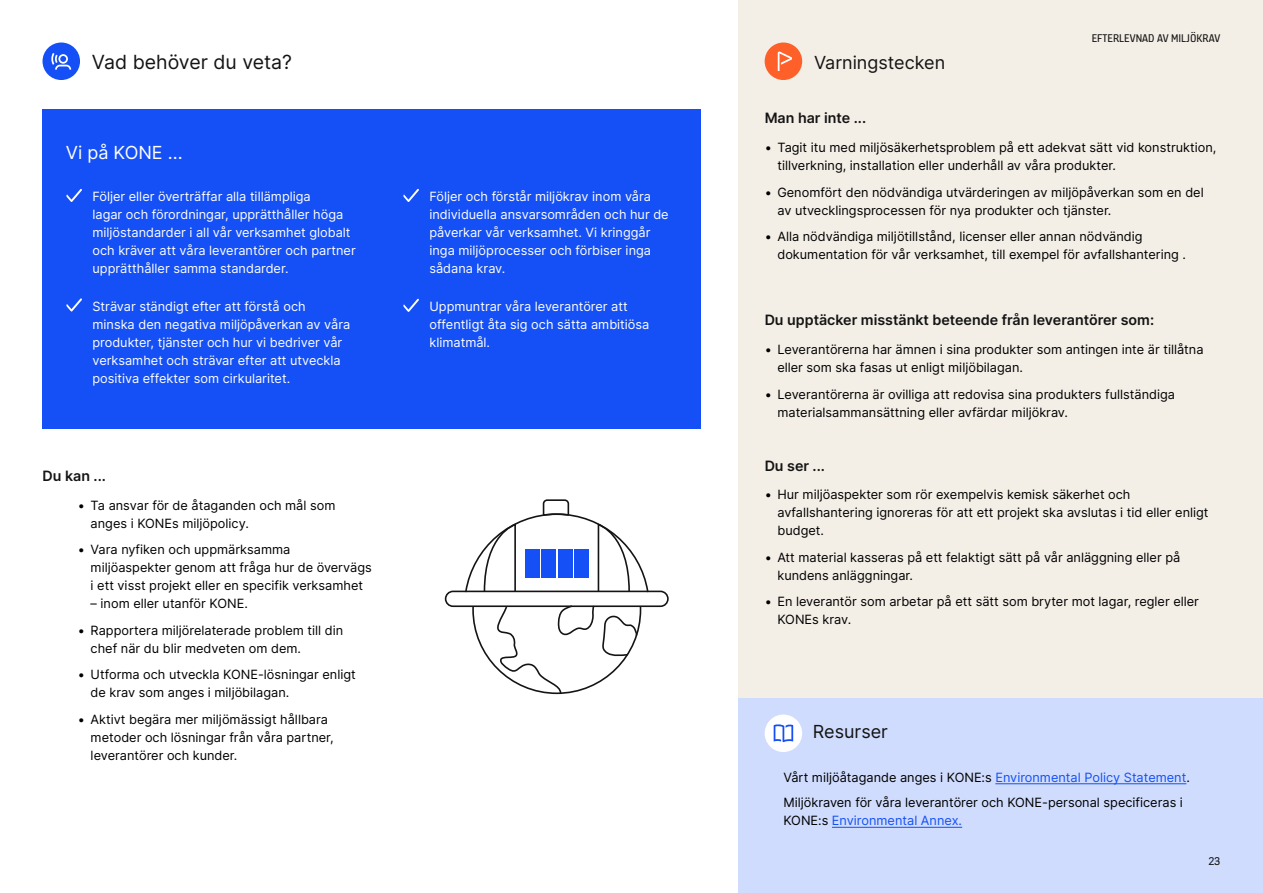
<style>
.page{position:relative;width:1263px;height:893px;background:#fff}
.page>*{position:absolute;margin:0;border:0;box-sizing:border-box;transform-origin:0 0}
.t1{font:19.5px "Inter";color:#141414}
.t2{font:18px "Inter";color:#141414}
.t3{font:18px "Inter";color:#fff}
.t4{font:600 14.25px "Inter";color:#141414}
.t5{font:12.75px/18px "Inter";color:#000}
.t6{font:12.75px/18px "Inter";color:#fff}
.t7{font:12.75px "Inter";color:#1450f5}
.t8{font:12px "KONE Information";color:#141414}
.s1{color:#1450f5}
.s2{color:#000}
</style>
<div class="page">
<div style="left:738px;top:0;width:525px;height:893px;background:#f3eee6"></div>
<div style="left:43px;top:109px;width:658px;height:320px;background:#1450f5"></div>
<div style="left:738px;top:699px;width:525px;height:194px;background:#d0dcfd"></div>
<svg style="left:66px;top:189px;width:16px;height:13px"></svg>
<svg style="left:66px;top:298px;width:16px;height:14px"></svg>
<svg style="left:403px;top:189px;width:16px;height:13px"></svg>
<svg style="left:403px;top:299px;width:16px;height:13px"></svg>
<div style="left:43px;top:43px;width:37px;height:37px;background:#1450f5;border-radius:50%"></div>
<svg style="left:51px;top:53px;width:20px;height:17px"></svg>
<div style="left:765px;top:43px;width:37px;height:37px;background:#ff5f28;border-radius:50%"></div>
<svg style="left:778px;top:52px;width:14px;height:19px"></svg>
<div style="left:765px;top:714px;width:37px;height:38px;background:#fff;border-radius:50%"></div>
<svg style="left:774px;top:724px;width:19px;height:18px"></svg>
<svg style="left:471px;top:607px;width:171px;height:87px"></svg>
<svg style="left:464px;top:499px;width:185px;height:92px"></svg>
<div style="left:445px;top:591px;width:224px;height:16px;border:2px solid #141414;border-radius:7px"></div>
<div style="left:525px;top:549px;width:14px;height:28px;background:#1450f5"></div>
<div style="left:541px;top:549px;width:15px;height:28px;background:#1450f5"></div>
<div style="left:558px;top:549px;width:14px;height:28px;background:#1450f5"></div>
<div style="left:574px;top:549px;width:15px;height:28px;background:#1450f5"></div>
<hr style="left:995px;top:783px;width:191px;height:1px;background:#1450f5">
<hr style="left:832px;top:827px;width:130px;height:1px;background:#1450f5">
<h1 class="t1" style="left:92px;top:48px;width:202px">Vad behöver du veta?</h1>
<h2 class="t2" style="left:814px;top:50px;width:133px">Varningstecken</h2>
<p class="t4" style="left:765px;top:108px;width:103px">Man har inte ...</p>
<p class="t8" style="left:1092px;top:29px;width:130px">EFTERLEVNAD AV MILJÖKRAV</p>
<h2 class="t3" style="left:66px;top:140px;width:118px">Vi på KONE ...</h2>
<p class="t6" style="left:92px;top:187px;width:265px">Följer eller överträffar alla tillämpliga<br>lagar och förordningar, upprätthåller höga miljöstandarder i all vår verksamhet globalt och kräver att våra leverantörer och partner upprätthåller samma standarder.</p>
<p class="t6" style="left:92px;top:297px;width:259px">Strävar ständigt efter att förstå och minska den negativa miljöpåverkan av våra produkter, tjänster och hur vi bedriver vår verksamhet och strävar efter att utveckla positiva effekter som cirkularitet.</p>
<p class="t4" style="left:43px;top:466px;width:65px">Du kan ...</p>
<p class="t5" style="left:91px;top:496px;width:246px;text-indent:-13px">• Ta ansvar för de åtaganden och mål som anges i KONEs miljöpolicy.</p>
<p class="t5" style="left:91px;top:540px;width:283px;text-indent:-13px">• Vara nyfiken och uppmärksamma miljöaspekter genom att fråga hur de övervägs i ett visst projekt eller en specifik verksamhet</p>
<p class="t5" style="left:91px;top:594px;width:159px">– inom eller utanför KONE.</p>
<p class="t5" style="left:91px;top:621px;width:254px;text-indent:-13px">• Rapportera miljörelaterade problem till din chef när du blir medveten om dem.</p>
<p class="t5" style="left:91px;top:665px;width:267px;text-indent:-13px">• Utforma och utveckla KONE-lösningar enligt de krav som anges i miljöbilagan.</p>
<p class="t5" style="left:91px;top:710px;width:245px;text-indent:-13px">• Aktivt begära mer miljömässigt hållbara metoder och lösningar från våra partner, leverantörer och kunder.</p>
<p class="t6" style="left:429px;top:187px;width:241px">Följer och förstår miljökrav inom våra individuella ansvarsområden och hur de påverkar vår verksamhet. Vi kringgår inga miljöprocesser och förbiser inga sådana krav.</p>
<p class="t6" style="left:429px;top:297px;width:221px">Uppmuntrar våra leverantörer att offentligt åta sig och sätta ambitiösa klimatmål.</p>
<p class="t5" style="left:777px;top:138px;width:440px;text-indent:-13px">• Tagit itu med miljösäkerhetsproblem på ett adekvat sätt vid konstruktion, tillverkning, installation eller underhåll av våra produkter.</p>
<p class="t5" style="left:777px;top:183px;width:428px;text-indent:-13px">• Genomfört den nödvändiga utvärderingen av miljöpåverkan som en del av utvecklingsprocessen för nya produkter och tjänster.</p>
<p class="t5" style="left:777px;top:227px;width:410px;text-indent:-13px">• Alla nödvändiga miljötillstånd, licenser eller annan nödvändig dokumentation för vår verksamhet, till exempel för avfallshantering .</p>
<p class="t4" style="left:765px;top:310px;width:391px">Du upptäcker misstänkt beteende från leverantörer som:</p>
<p class="t5" style="left:777px;top:340px;width:428px;text-indent:-13px">• Leverantörerna har ämnen i sina produkter som antingen inte är tillåtna eller som ska fasas ut enligt miljöbilagan.</p>
<p class="t5" style="left:777px;top:385px;width:399px;text-indent:-13px">• Leverantörerna är ovilliga att redovisa sina produkters fullständiga materialsammansättning eller avfärdar miljökrav.</p>
<p class="t4" style="left:765px;top:455px;width:62px">Du ser ...</p>
<p class="t5" style="left:777px;top:485px;width:433px;text-indent:-13px">• Hur miljöaspekter som rör exempelvis kemisk säkerhet och avfallshantering ignoreras för att ett projekt ska avslutas i tid eller enligt budget.</p>
<p class="t5" style="left:777px;top:548px;width:404px;text-indent:-13px">• Att material kasseras på ett felaktigt sätt på vår anläggning eller på kundens anläggningar.</p>
<p class="t5" style="left:777px;top:592px;width:423px;text-indent:-13px">• En leverantör som arbetar på ett sätt som bryter mot lagar, regler eller<br>KONEs krav.</p>
<h2 class="t2" style="left:813px;top:718px;width:77px">Resurser</h2>
<p class="t5" style="left:783px;top:764px;width:408px;line-height:25.5px">Vårt miljöåtagande anges i KONE:s <span class="s1">Environmental Policy Statement</span>.<br>Miljökraven för våra leverantörer och KONE-personal specificeras i</p>
<p class="t7" style="left:783px;top:811px;width:180px"><span class="s2">KONE:s</span> Environmental Annex.</p>
<p class="t8" style="left:1208px;top:853px;width:14px">23</p>
</div>
